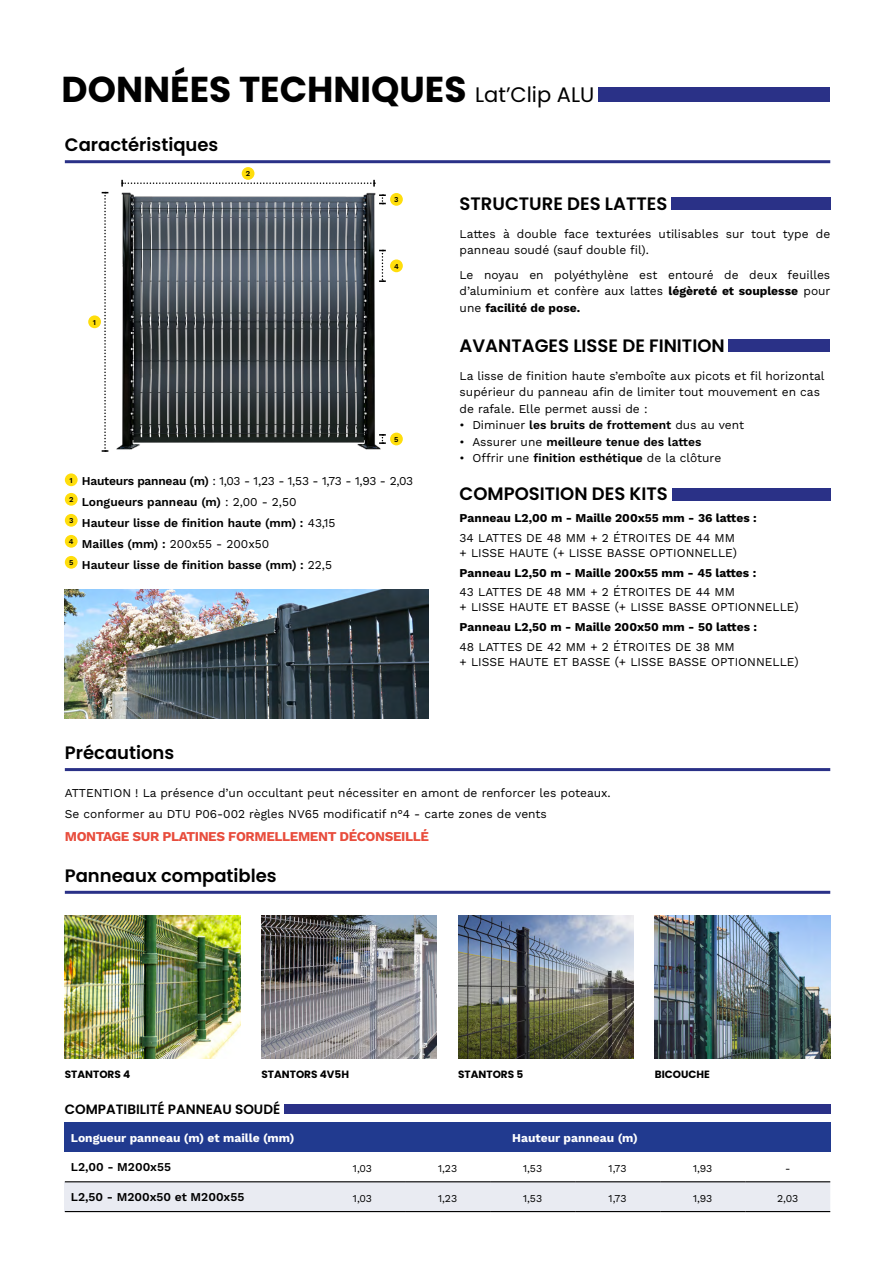
<style>
.page{position:relative;width:893px;height:1263px;background:#fff}
.page>*{position:absolute;margin:0;border:0;box-sizing:border-box;transform-origin:0 0}
.t1{font:700 36px "Poppins";color:#000}
.t2{font:21px "Poppins";color:#000}
.t3{font:600 18px "Poppins";color:#000}
.t4{font:700 13.5px "Work Sans";letter-spacing:-.03em;color:#e84d3d}
.t5{font:600 13.5px "Poppins";color:#000}
.t6{font:12px/16.5px "Work Sans";color:#000}
.t7{font:600 12px/21px "Work Sans";color:#000}
.t8{font:700 12px "Work Sans";color:#000}
.t9{font:700 12px "Work Sans";color:#fff}
.t10{font:10.5px "Work Sans";color:#000}
.t11{font:700 10.5px "Poppins";color:#000}
.t12{font:600 7.5px "Work Sans";color:#000}
.s1{font-weight:400}
.s2{font-weight:700}
.s3{font-weight:600}
</style>
<div class="page">
<hr style="left:65px;top:160px;width:765px;height:3px;background:#2a3187">
<hr style="left:65px;top:891px;width:765px;height:3px;background:#2a3187">
<div style="left:598px;top:87px;width:232px;height:15px;background:#2a3187"></div>
<img style="left:65px;top:915px;width:175px;height:144px">
<img style="left:261px;top:915px;width:176px;height:144px">
<img style="left:458px;top:915px;width:176px;height:144px">
<img style="left:655px;top:915px;width:175px;height:144px">
<hr style="left:65px;top:768px;width:765px;height:3px;background:#2a3187">
<div style="left:65px;top:1122px;width:255px;height:30px;background:#213a8f"></div>
<div style="left:320px;top:1122px;width:510px;height:30px;background:#213a8f"></div>
<div style="left:65px;top:1182px;width:255px;height:29px;background:#e9ebf2"></div>
<div style="left:320px;top:1182px;width:510px;height:29px;background:#e9ebf2"></div>
<hr style="left:65px;top:1181px;width:255px;height:1px;background:#000">
<hr style="left:320px;top:1181px;width:85px;height:1px;background:#000">
<hr style="left:405px;top:1181px;width:85px;height:1px;background:#000">
<hr style="left:490px;top:1181px;width:85px;height:1px;background:#000">
<hr style="left:575px;top:1181px;width:85px;height:1px;background:#000">
<hr style="left:660px;top:1181px;width:85px;height:1px;background:#000">
<hr style="left:745px;top:1181px;width:85px;height:1px;background:#000">
<hr style="left:65px;top:1211px;width:255px;height:1px;background:#000">
<hr style="left:320px;top:1211px;width:85px;height:1px;background:#000">
<hr style="left:405px;top:1211px;width:85px;height:1px;background:#000">
<hr style="left:490px;top:1211px;width:85px;height:1px;background:#000">
<hr style="left:575px;top:1211px;width:85px;height:1px;background:#000">
<hr style="left:660px;top:1211px;width:85px;height:1px;background:#000">
<hr style="left:745px;top:1211px;width:85px;height:1px;background:#000">
<div style="left:284px;top:1104px;width:546px;height:10px;background:#2a3187"></div>
<div style="left:671px;top:197px;width:159px;height:13px;background:#2a3187"></div>
<div style="left:729px;top:339px;width:101px;height:13px;background:#2a3187"></div>
<div style="left:672px;top:488px;width:158px;height:12px;background:#2a3187"></div>
<div style="left:65px;top:473px;width:13px;height:13px;background:#ffde0c;border-radius:50%"></div>
<div style="left:65px;top:493px;width:13px;height:13px;background:#ffde0c;border-radius:50%"></div>
<div style="left:65px;top:514px;width:13px;height:13px;background:#ffde0c;border-radius:50%"></div>
<div style="left:65px;top:535px;width:13px;height:13px;background:#ffde0c;border-radius:50%"></div>
<img style="left:101px;top:191px;width:302px;height:260px">
<svg style="left:121px;top:180px;width:254px;height:7px"></svg>
<svg style="left:102px;top:192px;width:6px;height:260px"></svg>
<div style="left:242px;top:167px;width:12px;height:13px;background:#ffde0c;border-radius:50%"></div>
<div style="left:88px;top:315px;width:13px;height:13px;background:#ffde0c;border-radius:50%"></div>
<svg style="left:379px;top:194px;width:7px;height:10px"></svg>
<div style="left:390px;top:193px;width:13px;height:13px;background:#ffde0c;border-radius:50%"></div>
<svg style="left:379px;top:250px;width:7px;height:32px"></svg>
<div style="left:390px;top:259px;width:13px;height:13px;background:#ffde0c;border-radius:50%"></div>
<svg style="left:379px;top:434px;width:7px;height:10px"></svg>
<div style="left:390px;top:433px;width:13px;height:12px;background:#ffde0c;border-radius:50%"></div>
<div style="left:65px;top:556px;width:13px;height:13px;background:#ffde0c;border-radius:50%"></div>
<img style="left:65px;top:590px;width:364px;height:129px">
<h1 class="t1" style="left:62px;top:68px;width:406px">DONNÉES TECHNIQUES</h1>
<h2 class="t2" style="left:475px;top:82px;width:121px">Lat’Clip ALU</h2>
<h3 class="t3" style="left:65px;top:134px;width:155px">Caractéristiques</h3>
<p class="t12" style="left:246px;top:169px;width:6px">2</p>
<p class="t12" style="left:93px;top:318px;width:5px">1</p>
<p class="t12" style="left:394px;top:195px;width:6px">3</p>
<p class="t12" style="left:394px;top:262px;width:6px">4</p>
<p class="t12" style="left:394px;top:435px;width:6px">5</p>
<p class="t12" style="left:70px;top:476px;width:5px">1</p>
<p class="t12" style="left:69px;top:495px;width:6px">2</p>
<p class="t12" style="left:69px;top:516px;width:6px">3</p>
<p class="t12" style="left:69px;top:537px;width:6px">4</p>
<p class="t12" style="left:69px;top:558px;width:6px">5</p>
<p class="t7" style="left:82px;top:471px;width:333px">Hauteurs panneau (m) <span class="s1">: 1,03 - 1,23 - 1,53 - 1,73 - 1,93 - 2,03<br></span>Longueurs panneau (m) <span class="s1">: 2,00 - 2,50<br></span>Hauteur lisse de finition haute (mm) : <span class="s1">43,15<br></span>Mailles (mm) : <span class="s1">200x55 - 200x50<br></span>Hauteur lisse de finition basse (mm) : <span class="s1">22,5</span></p>
<h3 class="t3" style="left:460px;top:193px;width:209px">STRUCTURE DES LATTES</h3>
<p class="t6" style="left:460px;top:225px;width:372px">Lattes à double face texturées utilisables sur tout type de panneau soudé (sauf double fil).</p>
<p class="t6" style="left:460px;top:266px;width:372px;text-align:justify">Le noyau en polyéthylène est entouré de deux feuilles d’aluminium et confère aux lattes <span class="s2">légèreté et souplesse</span> pour une <span class="s2">facilité de pose.</span></p>
<h3 class="t3" style="left:460px;top:335px;width:267px">AVANTAGES LISSE DE FINITION</h3>
<p class="t6" style="left:460px;top:367px;width:366px">La lisse de finition haute s’emboîte aux picots et fil horizontal supérieur du panneau afin de limiter tout mouvement en cas de rafale. Elle permet aussi de :</p>
<p class="t7" style="left:460px;top:415px;width:286px"><span class="s1">• Diminuer</span> les bruits de frottement <span class="s1">dus au vent</span></p>
<p class="t7" style="left:460px;top:432px;width:243px"><span class="s1">• Assurer une</span> meilleure tenue des lattes</p>
<p class="t6" style="left:460px;top:449px;width:263px">• Offrir une <span class="s3">finition esthétique</span> de la clôture</p>
<h3 class="t3" style="left:460px;top:484px;width:210px">COMPOSITION DES KITS</h3>
<p class="t8" style="left:460px;top:511px;width:299px">Panneau L2,00 m - Maille 200x55 mm - 36 lattes :</p>
<p class="t6" style="left:460px;top:530px;width:279px;line-height:15px">34 LATTES DE 48 MM + 2 ÉTROITES DE 44 MM + LISSE HAUTE (+ LISSE BASSE OPTIONNELLE)</p>
<p class="t8" style="left:460px;top:566px;width:298px">Panneau L2,50 m - Maille 200x55 mm - 45 lattes :</p>
<p class="t6" style="left:460px;top:584px;width:341px;line-height:15px">43 LATTES DE 48 MM + 2 ÉTROITES DE 44 MM<br>+ LISSE HAUTE ET BASSE (+ LISSE BASSE OPTIONNELLE)</p>
<p class="t8" style="left:460px;top:620px;width:299px">Panneau L2,50 m - Maille 200x50 mm - 50 lattes :</p>
<p class="t6" style="left:460px;top:639px;width:341px;line-height:15px">48 LATTES DE 42 MM + 2 ÉTROITES DE 38 MM<br>+ LISSE HAUTE ET BASSE (+ LISSE BASSE OPTIONNELLE)</p>
<h3 class="t3" style="left:65px;top:742px;width:111px">Précautions</h3>
<p class="t6" style="left:65px;top:782px;width:547px;line-height:21px">ATTENTION ! La présence d’un occultant peut nécessiter en amont de renforcer les poteaux.<br>Se conformer au DTU P06-002 règles NV65 modificatif n°4 - carte zones de vents</p>
<p class="t4" style="left:65px;top:828px;width:366px">MONTAGE SUR PLATINES FORMELLEMENT DÉCONSEILLÉ</p>
<h3 class="t3" style="left:65px;top:865px;width:213px">Panneaux compatibles</h3>
<p class="t11" style="left:65px;top:1068px;width:67px">STANTORS 4</p>
<p class="t11" style="left:261px;top:1068px;width:89px">STANTORS 4V5H</p>
<p class="t11" style="left:458px;top:1068px;width:67px">STANTORS 5</p>
<p class="t11" style="left:655px;top:1068px;width:57px">BICOUCHE</p>
<p class="t5" style="left:65px;top:1101px;width:217px">COMPATIBILITÉ PANNEAU SOUDÉ</p>
<p class="t9" style="left:71px;top:1131px;width:225px">Longueur panneau (m) et maille (mm)</p>
<p class="t9" style="left:512px;top:1131px;width:127px">Hauteur panneau (m)</p>
<p class="t7" style="left:71px;top:1157px;width:102px">L2,00 - M200x55</p>
<p class="t10" style="left:353px;top:1160px;width:21px">1,03</p>
<p class="t10" style="left:438px;top:1160px;width:21px">1,23</p>
<p class="t10" style="left:523px;top:1160px;width:21px">1,53</p>
<p class="t10" style="left:609px;top:1160px;width:19px">1,73</p>
<p class="t10" style="left:693px;top:1160px;width:21px">1,93</p>
<p class="t10" style="left:785px;top:1160px;width:7px">-</p>
<p class="t7" style="left:71px;top:1187px;width:175px">L2,50 - M200x50 et M200x55</p>
<p class="t10" style="left:353px;top:1190px;width:21px">1,03</p>
<p class="t10" style="left:438px;top:1190px;width:21px">1,23</p>
<p class="t10" style="left:523px;top:1190px;width:21px">1,53</p>
<p class="t10" style="left:609px;top:1190px;width:19px">1,73</p>
<p class="t10" style="left:693px;top:1190px;width:21px">1,93</p>
<p class="t10" style="left:777px;top:1190px;width:23px">2,03</p>
</div>
